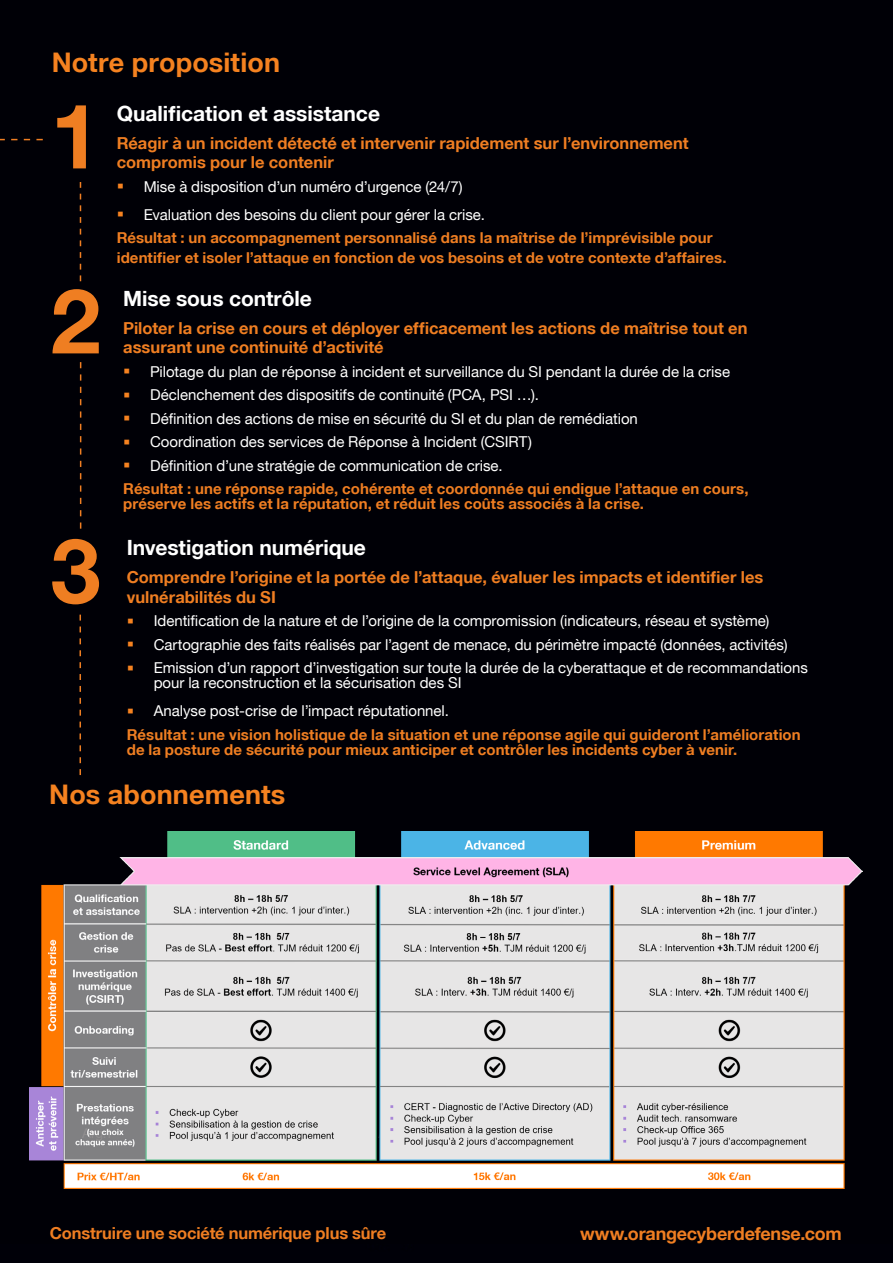
<style>
.page{position:relative;width:893px;height:1263px;background:#fff}
.page>*{position:absolute;margin:0;border:0;box-sizing:border-box;transform-origin:0 0}
.t1{font:700 90px "Helvetica Neue";color:#ef7e22}
.t2{font:700 27px "Helvetica Neue";letter-spacing:.005em;color:#f58220}
.Body_white{font:700 21px "Helvetica Neue";letter-spacing:-.005em;color:#fff}
.Title_orange{font:700 18px "Helvetica Neue";letter-spacing:-.015em;color:#ef7e22}
.Body_white-2{font:700 16.5px/19.5px "Helvetica Neue";color:#ef7e22}
.H3_white{font:700 16.5px "Helvetica Neue";letter-spacing:-.01em;color:#ef7e22}
.t3{font:15px/15px "Helvetica Neue";letter-spacing:-.005em;color:#fff}
.Body_white-3{font:700 15px/15px "Helvetica Neue";letter-spacing:.005em;color:#ef7e22}
.s1{font-family:"Arial Narrow";font-size:21px;color:#f58220}
</style>
<div class="page">
<div style="left:0;top:1244px;width:893px;height:19px;background:#000008"></div>
<div style="left:0;top:0;width:893px;height:1220px;background:#000006"></div>
<div style="left:0;top:1203px;width:893px;height:41px;background:#000006"></div>
<svg style="left:80px;top:182px;width:1px;height:99px"></svg>
<svg style="left:0;top:139px;width:43px;height:1px"></svg>
<svg style="left:80px;top:362px;width:1px;height:167px"></svg>
<svg style="left:80px;top:615px;width:1px;height:160px"></svg>
<img style="left:30px;top:831px;width:833px;height:357px">
<p class="t2" style="left:52px;top:46px;width:230px">Notre proposition</p>
<p class="t1" style="left:51px;top:81px;width:52px">1</p>
<p class="Body_white" style="left:117px;top:100px;width:265px">Qualification et assistance</p>
<p class="Body_white-2" style="left:117px;top:133px;width:573px">Réagir à un incident détecté et intervenir rapidement sur l’environnement compromis pour le contenir</p>
<p class="t3" style="left:117px;top:179px;width:347px"><span class="s1">▪</span> Mise à disposition d’un numéro d’urgence (24/7)</p>
<p class="t3" style="left:117px;top:207px;width:370px"><span class="s1">▪</span> Evaluation des besoins du client pour gérer la crise.</p>
<p class="Body_white-3" style="left:117px;top:228px;width:611px;line-height:19.5px">Résultat : un accompagnement personnalisé dans la maîtrise de l’imprévisible pour identifier et isoler l’attaque en fonction de vos besoins et de votre contexte d’affaires.</p>
<p class="t1" style="left:51px;top:266px;width:52px">2</p>
<p class="Body_white" style="left:123px;top:285px;width:190px">Mise sous contrôle</p>
<p class="Body_white-2" style="left:123px;top:318px;width:626px">Piloter la crise en cours et déployer efficacement les actions de maîtrise tout en assurant une continuité d’activité</p>
<p class="t3" style="left:123px;top:363px;width:608px"><span class="s1">▪</span> Pilotage du plan de réponse à incident et surveillance du SI pendant la durée de la crise</p>
<p class="t3" style="left:123px;top:387px;width:417px"><span class="s1">▪</span> Déclenchement des dispositifs de continuité (PCA, PSI …).</p>
<p class="t3" style="left:123px;top:410px;width:516px"><span class="s1">▪</span> Définition des actions de mise en sécurité du SI et du plan de remédiation</p>
<p class="t3" style="left:123px;top:434px;width:410px"><span class="s1">▪</span> Coordination des services de Réponse à Incident (CSIRT)</p>
<p class="t3" style="left:123px;top:457px;width:381px"><span class="s1">▪</span> Définition d’une stratégie de communication de crise.</p>
<p class="Body_white-3" style="left:123px;top:481px;width:627px">Résultat : une réponse rapide, cohérente et coordonnée qui endigue l’attaque en cours, préserve les actifs et la réputation, et réduit les coûts associés à la crise.</p>
<p class="t1" style="left:51px;top:515px;width:52px">3</p>
<p class="Body_white" style="left:127px;top:535px;width:241px">Investigation numérique</p>
<p class="Body_white-2" style="left:127px;top:567px;width:638px">Comprendre l’origine et la portée de l’attaque, évaluer les impacts et identifier les vulnérabilités du SI</p>
<p class="t3" style="left:127px;top:613px;width:644px"><span class="s1">▪</span> Identification de la nature et de l’origine de la compromission (indicateurs, réseau et système)</p>
<p class="t3" style="left:127px;top:637px;width:662px"><span class="s1">▪</span> Cartographie des faits réalisés par l’agent de menace, du périmètre impacté (données, activités)</p>
<p class="t3" style="left:154px;top:660px;width:656px;text-indent:-27px"><span class="s1">▪</span> Emission d’un rapport d’investigation sur toute la durée de la cyberattaque et de recommandations pour la reconstruction et la sécurisation des SI</p>
<p class="t3" style="left:127px;top:703px;width:324px"><span class="s1">▪</span> Analyse post-crise de l’impact réputationnel.</p>
<p class="Body_white-3" style="left:127px;top:727px;width:675px">Résultat : une vision holistique de la situation et une réponse agile qui guideront l’amélioration de la posture de sécurité pour mieux anticiper et contrôler les incidents cyber à venir.</p>
<p class="t2" style="left:49px;top:777px;width:238px">Nos abonnements</p>
<p class="H3_white" style="left:50px;top:1223px;width:338px">Construire une société numérique plus sûre</p>
<p class="Title_orange" style="left:580px;top:1222px;width:263px">www.orangecyberdefense.com</p>
</div>
